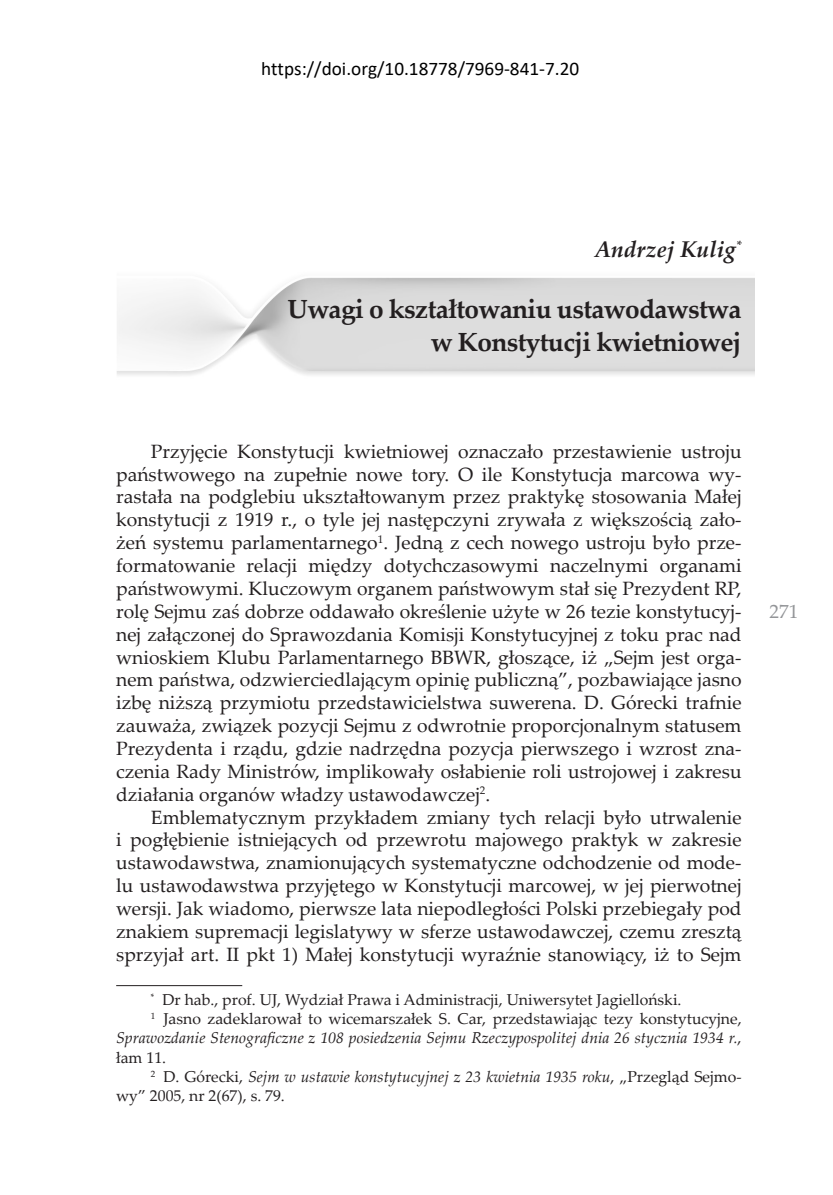
<style>
.page{position:relative;width:833px;height:1195px;background:#fff}
.page>*{position:absolute;margin:0;border:0;box-sizing:border-box;transform-origin:0 0}
.t1{font:700 26.25px/33.2px "Palatino Linotype";letter-spacing:-.025em;color:#231f20;text-align:right}
.t2{font:italic 700 22.75px "Palatino Linotype";color:#231f20}
.t3{font:19.25px/22.9px "Palatino Linotype";color:#231f20;text-align:justify}
.t4{font:19.25px "Calibri";color:#000}
.t5{font:19.25px "Palatino Linotype";color:#939598}
.t6{font:15.75px "Palatino Linotype";color:#231f20}
.t7{font:italic 15.75px "Palatino Linotype";color:#231f20}
.s1{font-style:normal}
</style>
<div class="page">
<hr style="left:116px;top:985px;width:126px;height:1px;background:#231f20">
<p class="t4" style="left:261px;top:58px;width:319px">https://doi.org/10.18778/7969-841-7.20</p>
<p class="t2" style="left:594px;top:233px;width:148px">Andrzej Kulig<sup>*</sup></p>
<h1 class="t1" style="left:287px;top:291px;width:455px">Uwagi o kształtowaniu ustawodawstwa w Konstytucji kwietniowej</h1>
<p class="t3" style="left:116px;top:439px;width:627px;text-indent:35px">Przyjęcie Konstytucji kwietniowej oznaczało przestawienie ustroju państwowego na zupełnie nowe tory. O ile Konstytucja marcowa wy&shy;rastała na podglebiu ukształtowanym przez praktykę stosowania Małej konstytucji z 1919 r., o tyle jej następczyni zrywała z większością zało&shy;żeń systemu parlamentarnego<sup>1</sup>. Jedną z cech nowego ustroju było prze&shy;formatowanie relacji między dotychczasowymi naczelnymi organami państwowymi. Kluczowym organem państwowym stał się Prezydent RP, rolę Sejmu zaś dobrze oddawało określenie użyte w 26 tezie konstytucyj&shy;nej załączonej do Sprawozdania Komisji Konstytucyjnej z toku prac nad wnioskiem Klubu Parlamentarnego BBWR, głoszące, iż „Sejm jest orga&shy;nem państwa, odzwierciedlającym opinię publiczną”, pozbawiające jasno izbę niższą przymiotu przedstawicielstwa suwerena. D. Górecki trafnie zauważa, związek pozycji Sejmu z odwrotnie proporcjonalnym statusem Prezydenta i rządu, gdzie nadrzędna pozycja pierwszego i wzrost zna&shy;czenia Rady Ministrów, implikowały osłabienie roli ustrojowej i zakresu działania organów władzy ustawodawczej<sup>2</sup>.</p>
<p class="t3" style="left:116px;top:805px;width:627px;text-indent:35px">Emblematycznym przykładem zmiany tych relacji było utrwalenie i pogłębienie istniejących od przewrotu majowego praktyk w zakresie ustawodawstwa, znamionujących systematyczne odchodzenie od mode&shy;lu ustawodawstwa przyjętego w Konstytucji marcowej, w jej pierwotnej wersji. Jak wiadomo, pierwsze lata niepodległości Polski przebiegały pod znakiem supremacji legislatywy w sferze ustawodawczej, czemu zresztą sprzyjał art. II pkt 1) Małej konstytucji wyraźnie stanowiący, iż to Sejm</p>
<p class="t6" style="left:151px;top:988px;width:532px"><sup>*</sup> Dr hab., prof. UJ, Wydział Prawa i Administracji, Uniwersytet Jagielloński.</p>
<p class="t6" style="left:151px;top:1007px;width:592px"><sup>1</sup> Jasno zadeklarował to wicemarszałek S. Car, przedstawiając tezy konstytucyjne,</p>
<p class="t7" style="left:116px;top:1026px;width:627px">Sprawozdanie Stenograficzne z 108 posiedzenia Sejmu Rzeczypospolitej dnia 26 stycznia 1934 r.<span class="s1">,</span></p>
<p class="t6" style="left:116px;top:1046px;width:51px">łam 11.</p>
<p class="t7" style="left:151px;top:1065px;width:592px"><sup>2</sup> <span class="s1">D. Górecki,</span> Sejm w ustawie konstytucyjnej z 23 kwietnia 1935 roku<span class="s1">, „Przegląd Sejmo-</span></p>
<p class="t6" style="left:116px;top:1084px;width:170px">wy” 2005, nr 2(67), s. 79.</p>
<p class="t5" style="left:769px;top:598px;width:30px">271</p>
</div>
